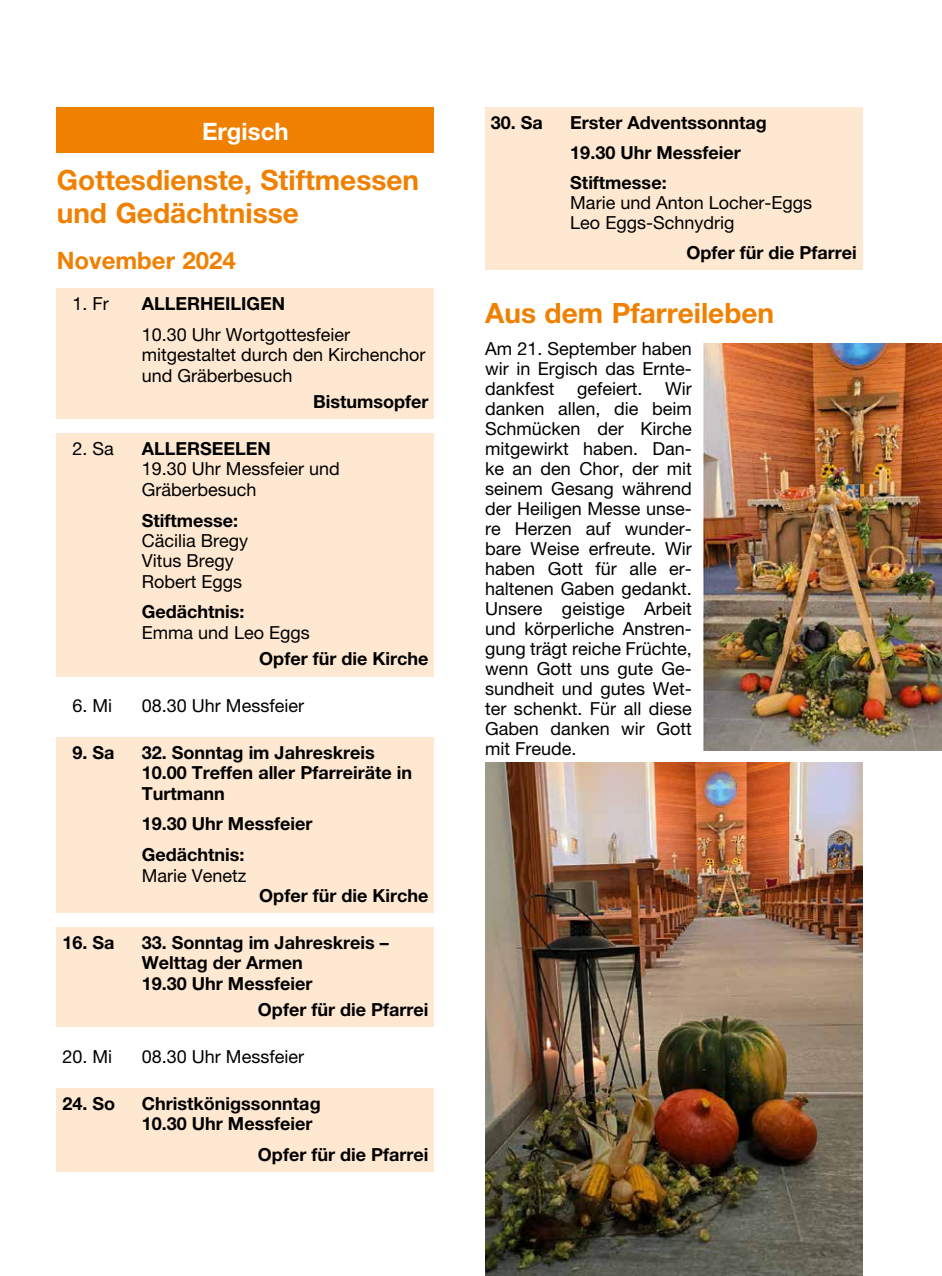
<style>
.page{position:relative;width:942px;height:1276px;background:#fff}
.page>*{position:absolute;margin:0;border:0;box-sizing:border-box;transform-origin:0 0}
.t1{font:700 28px/32.4px "Helvetica Neue LT Pro";color:#f08000}
.t2{font:700 24px "Helvetica Neue LT Pro";color:#f08000}
.t3{font:700 24px "Helvetica Neue LT Pro";color:#fff}
.t4{font:18px/20px "Helvetica Neue LT Pro";color:#000}
.t5{font:700 18px/20.4px "Helvetica Neue LT Pro";color:#000}
</style>
<div class="page">
<div style="left:57px;top:289px;width:377px;height:32px;background:#fee8d1"></div>
<div style="left:57px;top:319px;width:377px;height:73px;background:#fee8d1"></div>
<div style="left:57px;top:387px;width:377px;height:32px;background:#fee8d1"></div>
<div style="left:57px;top:433px;width:377px;height:33px;background:#fee8d1"></div>
<div style="left:57px;top:454px;width:377px;height:52px;background:#fee8d1"></div>
<div style="left:57px;top:505px;width:377px;height:32px;background:#fee8d1"></div>
<div style="left:57px;top:525px;width:377px;height:33px;background:#fee8d1"></div>
<div style="left:57px;top:546px;width:377px;height:32px;background:#fee8d1"></div>
<div style="left:57px;top:577px;width:377px;height:32px;background:#fee8d1"></div>
<div style="left:57px;top:597px;width:377px;height:32px;background:#fee8d1"></div>
<div style="left:57px;top:617px;width:377px;height:33px;background:#fee8d1"></div>
<div style="left:57px;top:644px;width:377px;height:32px;background:#fee8d1"></div>
<div style="left:57px;top:737px;width:377px;height:32px;background:#fee8d1"></div>
<div style="left:57px;top:758px;width:377px;height:52px;background:#fee8d1"></div>
<div style="left:57px;top:809px;width:377px;height:32px;background:#fee8d1"></div>
<div style="left:57px;top:840px;width:377px;height:32px;background:#fee8d1"></div>
<div style="left:57px;top:860px;width:377px;height:32px;background:#fee8d1"></div>
<div style="left:57px;top:880px;width:377px;height:33px;background:#fee8d1"></div>
<div style="left:57px;top:927px;width:377px;height:53px;background:#fee8d1"></div>
<div style="left:57px;top:968px;width:377px;height:32px;background:#fee8d1"></div>
<div style="left:57px;top:994px;width:377px;height:33px;background:#fee8d1"></div>
<div style="left:57px;top:1088px;width:377px;height:32px;background:#fee8d1"></div>
<div style="left:57px;top:1119px;width:377px;height:32px;background:#fee8d1"></div>
<div style="left:57px;top:1139px;width:377px;height:32px;background:#fee8d1"></div>
<div style="left:57px;top:108px;width:377px;height:45px;background:#f08000"></div>
<div style="left:485px;top:108px;width:377px;height:32px;background:#fee8d1"></div>
<div style="left:485px;top:138px;width:377px;height:32px;background:#fee8d1"></div>
<div style="left:485px;top:168px;width:377px;height:32px;background:#fee8d1"></div>
<div style="left:485px;top:188px;width:377px;height:32px;background:#fee8d1"></div>
<div style="left:485px;top:218px;width:377px;height:32px;background:#fee8d1"></div>
<div style="left:485px;top:238px;width:377px;height:32px;background:#fee8d1"></div>
<img style="left:703px;top:343px;width:238px;height:407px">
<img style="left:485px;top:763px;width:377px;height:513px">
<h2 class="t3" style="left:202px;top:116px;width:88px">Ergisch</h2>
<p class="t5" style="left:490px;top:112px;width:54px">30. Sa</p>
<p class="t5" style="left:570px;top:107px;width:198px;line-height:30px">Erster Adventssonntag<br>19.30 Uhr Messfeier<br>Stiftmesse:</p>
<p class="t4" style="left:570px;top:192px;width:243px">Marie und Anton Locher-Eggs<br>Leo Eggs-Schnydrig</p>
<p class="t5" style="left:686px;top:242px;width:172px">Opfer für die Pfarrei</p>
<h1 class="t1" style="left:57px;top:163px;width:364px">Gottesdienste, Stiftmessen und Gedächtnisse</h1>
<h2 class="t2" style="left:57px;top:246px;width:180px">November 2024</h2>
<p class="t4" style="left:72px;top:293px;width:38px">1. Fr</p>
<p class="t5" style="left:142px;top:293px;width:145px">ALLERHEILIGEN</p>
<p class="t4" style="left:142px;top:324px;width:285px">10.30 Uhr Wortgottesfeier mitgestaltet durch den Kirchenchor und Gräberbesuch</p>
<p class="t5" style="left:313px;top:391px;width:117px">Bistumsopfer</p>
<p class="t4" style="left:72px;top:438px;width:43px">2. Sa</p>
<p class="t5" style="left:142px;top:438px;width:131px">ALLERSEELEN</p>
<p class="t4" style="left:142px;top:458px;width:199px">19.30 Uhr Messfeier und<br>Gräberbesuch</p>
<p class="t5" style="left:142px;top:509px;width:98px">Stiftmesse:</p>
<p class="t4" style="left:142px;top:530px;width:108px">Cäcilia Bregy<br>Vitus Bregy<br>Robert Eggs</p>
<p class="t5" style="left:142px;top:601px;width:104px">Gedächtnis:</p>
<p class="t4" style="left:142px;top:622px;width:169px">Emma und Leo Eggs</p>
<p class="t5" style="left:259px;top:648px;width:170px">Opfer für die Kirche</p>
<p class="t4" style="left:72px;top:695px;width:41px">6. Mi</p>
<p class="t4" style="left:142px;top:695px;width:164px">08.30 Uhr Messfeier</p>
<p class="t5" style="left:72px;top:742px;width:44px">9. Sa</p>
<p class="t5" style="left:142px;top:742px;width:271px">32. Sonntag im Jahreskreis<br>10.00 Treffen aller Pfarreiräte in<br>Turtmann</p>
<p class="t5" style="left:142px;top:808px;width:172px;line-height:30.8px">19.30 Uhr Messfeier<br>Gedächtnis:</p>
<p class="t4" style="left:142px;top:865px;width:106px">Marie Venetz</p>
<p class="t5" style="left:259px;top:885px;width:170px">Opfer für die Kirche</p>
<p class="t5" style="left:62px;top:932px;width:54px">16. Sa</p>
<p class="t5" style="left:142px;top:932px;width:248px">33. Sonntag im Jahreskreis –<br>Welttag der Armen<br>19.30 Uhr Messfeier</p>
<p class="t5" style="left:258px;top:999px;width:172px">Opfer für die Pfarrei</p>
<p class="t4" style="left:62px;top:1046px;width:51px">20. Mi</p>
<p class="t4" style="left:142px;top:1046px;width:164px">08.30 Uhr Messfeier</p>
<p class="t5" style="left:62px;top:1092px;width:54px">24. So</p>
<p class="t5" style="left:142px;top:1092px;width:180px">Christkönigssonntag<br>10.30 Uhr Messfeier</p>
<p class="t5" style="left:258px;top:1143px;width:172px">Opfer für die Pfarrei</p>
<h1 class="t1" style="left:485px;top:296px;width:290px">Aus dem Pfarreileben</h1>
<p class="t4" style="left:485px;top:338px;width:208px;text-align:justify">Am 21. September haben wir in Ergisch das Ernte&shy;dankfest</p>
<p class="t4" style="left:577px;top:378px;width:67px">gefeiert.</p>
<p class="t4" style="left:485px;top:378px;width:208px;text-align:justify;text-indent:180px">Wir danken allen, die beim Schmücken der Kirche mitgewirkt haben. Dan&shy;ke an den Chor, der mit seinem Gesang während der Heiligen Messe unse&shy;re Herzen auf wunder&shy;bare Weise erfreute. Wir haben Gott für alle er&shy;haltenen Gaben gedankt.<br>Unsere geistige Arbeit und körperliche Anstren&shy;gung trägt reiche Früchte, wenn Gott uns gute Ge&shy;sundheit und gutes Wet&shy;ter schenkt. Für all diese Gaben danken wir Gott mit Freude.</p>
</div>
